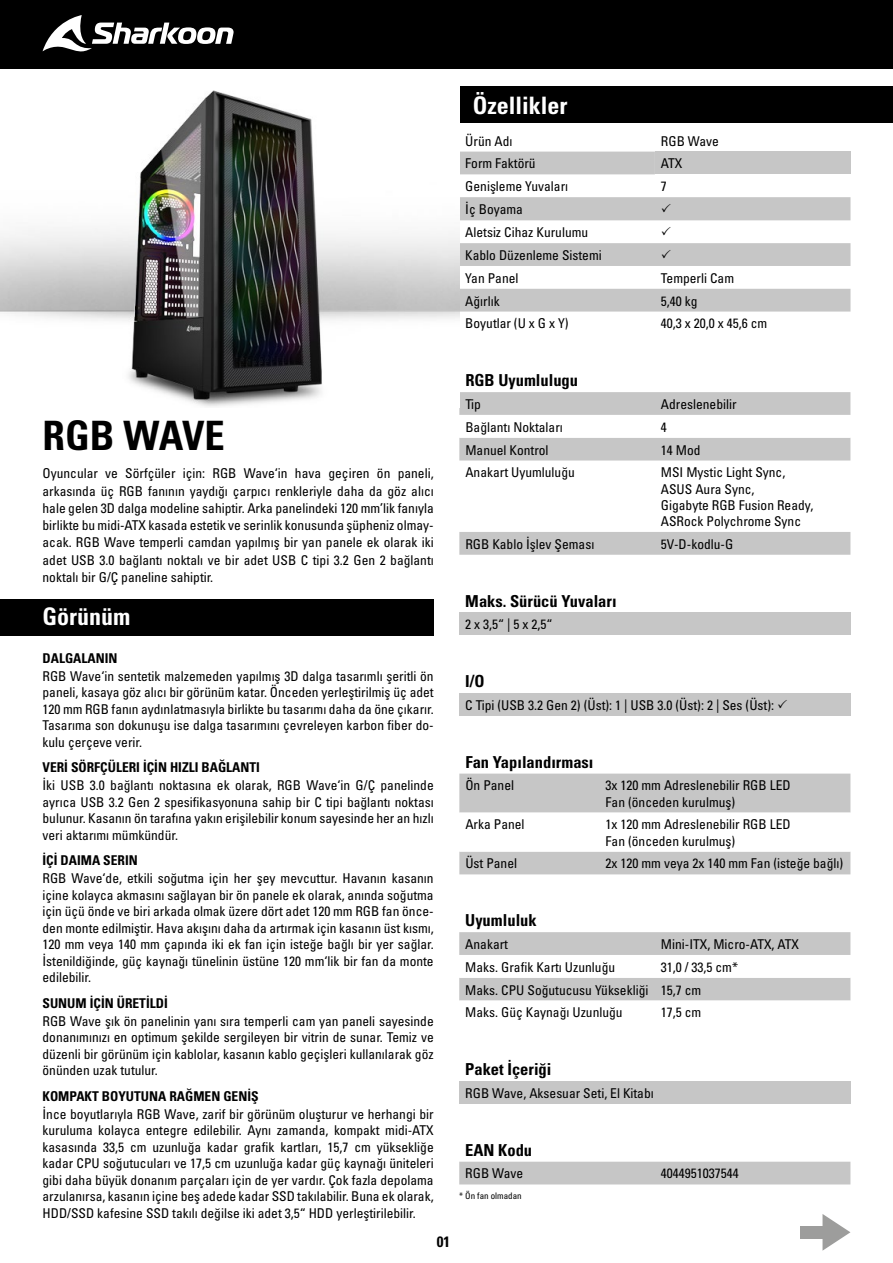
<style>
.page{position:relative;width:893px;height:1263px;background:#fff}
.page>*{position:absolute;margin:0;border:0;box-sizing:border-box;transform-origin:0 0}
.t1{font:40.5px "Univers LTCYR 67 Bold Cond";color:#000}
.t2{font:24px "Univers LTCYR 67 Bold Cond";color:#fff}
.t3{font:16.5px "Univers LTCYR 67 Bold Cond";color:#000}
.t4{font:15px "Univers LTCYR 67 Bold Cond";color:#000}
.t5{font:condensed 13.5px/16.5px "Univers LTCYR 57";color:#000;text-align:justify}
.t6{font:13.5px "Univers LTCYR 67 Bold Cond";color:#000}
.t7{font:condensed 9px "Univers LTCYR 57";color:#000}
</style>
<div class="page">
<div style="left:0;top:0;width:893px;height:69px;background:#000"></div>
<svg style="left:43px;top:15px;width:191px;height:37px"></svg>
<div style="left:459px;top:86px;width:434px;height:37px;background:#000"></div>
<svg style="left:459px;top:152px;width:391px;height:160px"></svg>
<div style="left:655px;top:152px;width:195px;height:22px;background:#c6c6c6"></div>
<div style="left:459px;top:693px;width:391px;height:23px;background:#c6c6c6"></div>
<div style="left:459px;top:612px;width:391px;height:23px;background:#c6c6c6"></div>
<svg style="left:459px;top:774px;width:391px;height:100px"></svg>
<svg style="left:459px;top:392px;width:391px;height:163px"></svg>
<svg style="left:459px;top:415px;width:391px;height:23px"></svg>
<svg style="left:459px;top:932px;width:391px;height:69px"></svg>
<div style="left:459px;top:1081px;width:391px;height:23px;background:#c6c6c6"></div>
<div style="left:459px;top:1162px;width:391px;height:22px;background:#c6c6c6"></div>
<svg style="left:822px;top:1214px;width:28px;height:37px"></svg>
<div style="left:800px;top:1226px;width:25px;height:12px;background:#9d9d9c"></div>
<div style="left:0;top:598px;width:434px;height:37px;background:#000"></div>
<img style="left:0;top:90px;width:459px;height:317px">
<svg style="left:459px;top:197px;width:391px;height:69px"></svg>
<h2 class="t2" style="left:473px;top:91px;width:96px">Özellikler</h2>
<p class="t5" style="left:465px;top:132px;width:49px">Ürün Adı</p>
<p class="t5" style="left:661px;top:132px;width:60px">RGB Wave</p>
<p class="t5" style="left:465px;top:155px;width:72px">Form Faktörü</p>
<p class="t5" style="left:661px;top:155px;width:23px">ATX</p>
<p class="t5" style="left:465px;top:178px;width:104px">Genişleme Yuvaları</p>
<p class="t5" style="left:661px;top:178px;width:7px">7</p>
<p class="t5" style="left:465px;top:197px;width:138px;line-height:23px;text-align:left">İç Boyama<br>Aletsiz Cihaz Kurulumu<br>Kablo Düzenleme Sistemi<br>Yan Panel</p>
<p class="t5" style="left:661px;top:269px;width:75px">Temperli Cam</p>
<p class="t5" style="left:465px;top:292px;width:36px">Ağırlık</p>
<p class="t5" style="left:661px;top:292px;width:38px">5,40 kg</p>
<p class="t5" style="left:465px;top:315px;width:105px">Boyutlar (U x G x Y)</p>
<p class="t5" style="left:661px;top:315px;width:108px">40,3 x 20,0 x 45,6 cm</p>
<h1 class="t1" style="left:43px;top:410px;width:184px">RGB WAVE</h1>
<p class="t5" style="left:43px;top:464px;width:393px;line-height:17.2px">Oyuncular ve Sörfçüler için: RGB Wave‘in hava geçiren ön paneli, arkasında üç RGB fanının yaydığı çarpıcı renkleriyle daha da göz alıcı hale gelen 3D dalga modeline sahiptir. Arka panelindeki 120 mm’lik fanıyla birlikte bu midi-ATX kasada estetik ve serinlik konusunda şüpheniz olmay&shy;acak. RGB Wave temperli camdan yapılmış bir yan panele ek olarak iki adet USB 3.0 bağlantı noktalı ve bir adet USB C tipi 3.2 Gen 2 bağlantı noktalı bir G/Ç paneline sahiptir.</p>
<h2 class="t2" style="left:43px;top:602px;width:89px">Görünüm</h2>
<p class="t6" style="left:43px;top:650px;width:76px">DALGALANIN</p>
<p class="t5" style="left:43px;top:667px;width:393px">RGB Wave‘in sentetik malzemeden yapılmış 3D dalga tasarımlı şeritli ön paneli, kasaya göz alıcı bir görünüm katar. Önceden yerleştirilmiş üç adet 120 mm RGB fanın aydınlatmasıyla birlikte bu tasarımı daha da öne çıkarır.<br>Tasarıma son dokunuşu ise dalga tasarımını çevreleyen karbon fiber do&shy;kulu çerçeve verir.</p>
<p class="t6" style="left:43px;top:759px;width:219px">VERİ SÖRFÇÜLERI İÇİN HIZLI BAĞLANTI</p>
<p class="t5" style="left:43px;top:777px;width:393px">İki USB 3.0 bağlantı noktasına ek olarak, RGB Wave‘in G/Ç panelinde ayrıca USB 3.2 Gen 2 spesifikasyonuna sahip bir C tipi bağlantı noktası bulunur. Kasanın ön tarafına yakın erişilebilir konum sayesinde her an hızlı veri aktarımı mümkündür.</p>
<p class="t6" style="left:43px;top:852px;width:97px">İÇİ DAIMA SERIN</p>
<p class="t5" style="left:43px;top:870px;width:393px">RGB Wave‘de, etkili soğutma için her şey mevcuttur. Havanın kasanın içine kolayca akmasını sağlayan bir ön panele ek olarak, anında soğutma için üçü önde ve biri arkada olmak üzere dört adet 120 mm RGB fan önce&shy;den monte edilmiştir. Hava akışını daha da artırmak için kasanın üst kısmı, 120 mm veya 140 mm çapında iki ek fan için isteğe bağlı bir yer sağlar.<br>İstenildiğinde, güç kaynağı tünelinin üstüne 120 mm‘lik bir fan da monte edilebilir.</p>
<p class="t6" style="left:43px;top:995px;width:127px">SUNUM İÇİN ÜRETİLDİ</p>
<p class="t5" style="left:43px;top:1012px;width:393px">RGB Wave şık ön panelinin yanı sıra temperli cam yan paneli sayesinde donanımınızı en optimum şekilde sergileyen bir vitrin de sunar. Temiz ve düzenli bir görünüm için kablolar, kasanın kablo geçişleri kullanılarak göz önünden uzak tutulur.</p>
<p class="t6" style="left:43px;top:1088px;width:218px">KOMPAKT BOYUTUNA RAĞMEN GENİŞ</p>
<p class="t5" style="left:43px;top:1105px;width:393px">İnce boyutlarıyla RGB Wave, zarif bir görünüm oluşturur ve herhangi bir kuruluma kolayca entegre edilebilir. Aynı zamanda, kompakt midi-ATX kasasında 33,5 cm uzunluğa kadar grafik kartları, 15,7 cm yüksekliğe kadar CPU soğutucuları ve 17,5 cm uzunluğa kadar güç kaynağı üniteleri gibi daha büyük donanım parçaları için de yer vardır. Çok fazla depolama arzulanırsa, kasanın içine beş adede kadar SSD takılabilir. Buna ek olarak, HDD/SSD kafesine SSD takılı değilse iki adet 3,5“ HDD yerleştirilebilir.</p>
<p class="t4" style="left:437px;top:1232px;width:15px">01</p>
<p class="t3" style="left:465px;top:370px;width:114px">RGB Uyumlulugu</p>
<p class="t5" style="left:465px;top:395px;width:17px">Tip</p>
<p class="t5" style="left:661px;top:395px;width:77px">Adreslenebilir</p>
<p class="t5" style="left:465px;top:418px;width:99px">Bağlantı Noktaları</p>
<p class="t5" style="left:661px;top:418px;width:7px">4</p>
<p class="t5" style="left:465px;top:441px;width:85px">Manuel Kontrol</p>
<p class="t5" style="left:661px;top:441px;width:41px">14 Mod</p>
<p class="t5" style="left:465px;top:464px;width:111px">Anakart Uyumluluğu</p>
<p class="t5" style="left:661px;top:464px;width:154px;text-align:left">MSI Mystic Light Sync,<br>ASUS Aura Sync,<br>Gigabyte RGB Fusion Ready,<br>ASRock Polychrome Sync</p>
<p class="t5" style="left:465px;top:535px;width:130px">RGB Kablo İşlev Şeması</p>
<p class="t5" style="left:661px;top:535px;width:74px">5V-D-kodlu-G</p>
<p class="t3" style="left:465px;top:590px;width:153px">Maks. Sürücü Yuvaları</p>
<p class="t5" style="left:465px;top:616px;width:89px">2 x 3,5“ | 5 x 2,5“</p>
<p class="t3" style="left:465px;top:671px;width:21px">I/O</p>
<p class="t5" style="left:465px;top:696px;width:310px">C Tipi (USB 3.2 Gen 2) (Üst): 1 | USB 3.0 (Üst): 2 | Ses (Üst):</p>
<p class="t3" style="left:465px;top:752px;width:130px">Fan Yapılandırması</p>
<p class="t5" style="left:465px;top:777px;width:50px">Ön Panel</p>
<p class="t5" style="left:606px;top:777px;width:187px">3x 120 mm Adreslenebilir RGB LED<br>Fan (önceden kurulmuş)</p>
<p class="t5" style="left:465px;top:816px;width:61px">Arka Panel</p>
<p class="t5" style="left:606px;top:816px;width:187px">1x 120 mm Adreslenebilir RGB LED<br>Fan (önceden kurulmuş)</p>
<p class="t5" style="left:465px;top:855px;width:53px">Üst Panel</p>
<p class="t5" style="left:606px;top:855px;width:239px">2x 120 mm veya 2x 140 mm Fan (isteğe bağlı)</p>
<p class="t3" style="left:465px;top:910px;width:73px">Uyumluluk</p>
<p class="t5" style="left:465px;top:935px;width:44px">Anakart</p>
<p class="t5" style="left:661px;top:935px;width:140px">Mini-ITX, Micro-ATX, ATX</p>
<p class="t5" style="left:465px;top:958px;width:151px">Maks. Grafik Kartı Uzunluğu</p>
<p class="t5" style="left:465px;top:955px;width:274px;line-height:22.8px;text-align:left;text-indent:196px">31,0 / 33,5 cm*<br>Maks. CPU Soğutucusu Yüksekliği 15,7 cm<br>Maks. Güç Kaynağı Uzunluğu</p>
<p class="t5" style="left:661px;top:1004px;width:42px">17,5 cm</p>
<p class="t3" style="left:465px;top:1059px;width:88px">Paket İçeriği</p>
<p class="t5" style="left:465px;top:1084px;width:190px">RGB Wave, Aksesuar Seti, El Kitabı</p>
<p class="t3" style="left:465px;top:1140px;width:68px">EAN Kodu</p>
<p class="t5" style="left:465px;top:1165px;width:60px">RGB Wave</p>
<p class="t5" style="left:661px;top:1165px;width:79px">4044951037544</p>
<p class="t7" style="left:459px;top:1190px;width:64px">* Ön fan olmadan</p>
</div>
